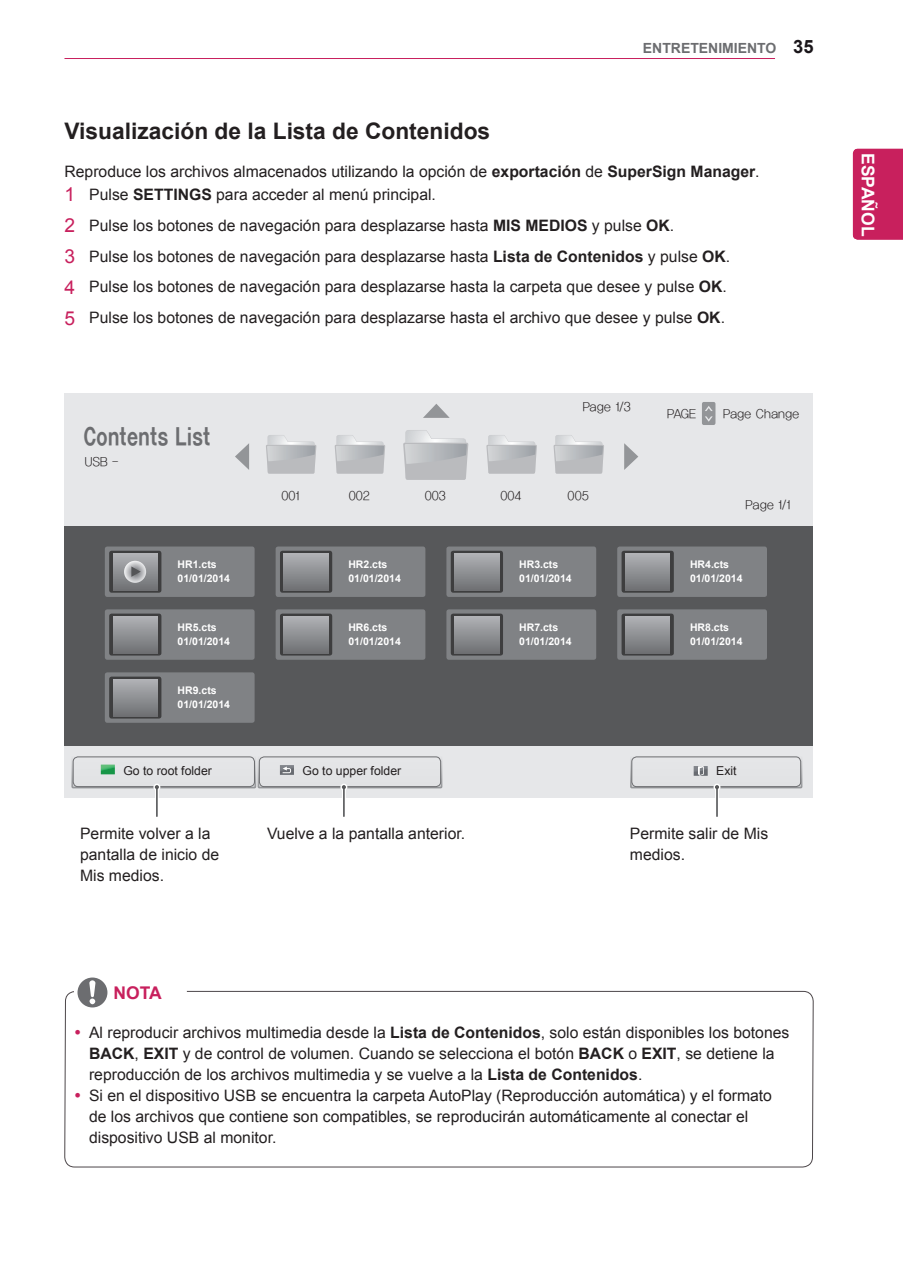
<style>
.page{position:relative;width:903px;height:1275px;background:#fff}
.page>*{position:absolute;margin:0;border:0;box-sizing:border-box;transform-origin:0 0}
.OSD_help_5pt{font:24.5px "YDI Cstre M";letter-spacing:-.015em;color:#6c6d70;scale:.8 1}
.Title-2{font:700 22.75px "Arial";color:#231f20}
.t1{font:700 21px "Arial";color:#fff}
.t2{font:700 18.38px "Arial";color:#1a161a}
.t3{font:700 17.5px "Arial";color:#fff}
.Title-note{font:700 17.5px "Arial";color:#c8205d}
.Body-Bullet{font:15.75px/21px "Arial";color:#231f20}
._1-Body{font:15.75px "Arial";color:#231f20}
.Body{font:15.75px/21px "Arial";color:#231f20}
.t4{font:700 14px "Arial";color:#6c6d70}
.OSD_help_5pt-2{font:12.25px "YDI Cstre UL";color:#231f20}
.OSD_help_5pt-3{font:12.25px "Arial";color:#231f20}
.OSD_help_5pt-4{font:700 10.5px "Arial";color:#fff}
.s1{font-weight:700}
.s2{font-size:19.25px;color:#c8205d}
</style>
<div class="page">
<hr style="left:64px;top:58px;width:711px;height:1px;background:#c8205d">
<div style="left:853px;top:149px;width:50px;height:91px;background:#c8205d"></div>
<svg style="left:64px;top:605px;width:750px;height:563px"></svg>
<div style="left:104px;top:982px;width:80px;height:23px;background:#fff"></div>
<div style="left:74px;top:977px;width:38px;height:30px;background:#fff"></div>
<svg style="left:77px;top:977px;width:30px;height:30px"></svg>
<div style="left:64px;top:394px;width:748px;height:404px;background:#e6e7e9"></div>
<div style="left:64px;top:526px;width:748px;height:220px;background:#57585a"></div>
<div style="left:631px;top:756px;width:170px;height:31px;background:#e1e2e4"></div>
<div style="left:630px;top:755px;width:172px;height:33px;border:2px solid #919396"></div>
<div style="left:72px;top:756px;width:183px;height:31px;background:#e1e2e4"></div>
<div style="left:71px;top:755px;width:185px;height:33px;border:2px solid #919396"></div>
<div style="left:258px;top:756px;width:183px;height:31px;background:#e1e2e4"></div>
<div style="left:258px;top:755px;width:184px;height:33px;border:2px solid #919396"></div>
<svg style="left:403px;top:430px;width:65px;height:50px"></svg>
<svg style="left:335px;top:435px;width:50px;height:39px"></svg>
<svg style="left:266px;top:435px;width:50px;height:39px"></svg>
<svg style="left:486px;top:435px;width:51px;height:39px"></svg>
<svg style="left:553px;top:435px;width:51px;height:39px"></svg>
<svg style="left:423px;top:404px;width:27px;height:14px"></svg>
<svg style="left:624px;top:443px;width:14px;height:27px"></svg>
<svg style="left:235px;top:443px;width:14px;height:27px"></svg>
<svg style="left:694px;top:766px;width:14px;height:10px"></svg>
<svg style="left:101px;top:765px;width:14px;height:9px"></svg>
<svg style="left:280px;top:765px;width:14px;height:10px"></svg>
<div style="left:631px;top:757px;width:170px;height:30px;border:1px solid #6c6d70;border-radius:5px"></div>
<div style="left:73px;top:757px;width:182px;height:30px;border:1px solid #6c6d70;border-radius:5px"></div>
<div style="left:259px;top:757px;width:182px;height:30px;border:1px solid #6c6d70;border-radius:5px"></div>
<div style="left:105px;top:546px;width:150px;height:51px;background:#808285;border-radius:2px"></div>
<div style="left:105px;top:609px;width:150px;height:51px;background:#808285;border-radius:2px"></div>
<div style="left:105px;top:672px;width:150px;height:51px;background:#808285;border-radius:2px"></div>
<div style="left:276px;top:546px;width:149px;height:51px;background:#808285;border-radius:2px"></div>
<div style="left:276px;top:609px;width:149px;height:51px;background:#808285;border-radius:2px"></div>
<div style="left:446px;top:546px;width:150px;height:51px;background:#808285;border-radius:2px"></div>
<div style="left:446px;top:609px;width:150px;height:51px;background:#808285;border-radius:2px"></div>
<div style="left:617px;top:546px;width:150px;height:51px;background:#808285;border-radius:2px"></div>
<div style="left:617px;top:609px;width:150px;height:51px;background:#808285;border-radius:2px"></div>
<hr style="left:155px;top:788px;width:4px;height:26px;background:#fff">
<div style="left:153px;top:784px;width:7px;height:7px;border:3px solid #fff;border-radius:50%"></div>
<hr style="left:156px;top:788px;width:2px;height:28px;background:#57585a">
<svg style="left:155px;top:785px;width:4px;height:4px"></svg>
<hr style="left:342px;top:788px;width:4px;height:26px;background:#fff">
<div style="left:340px;top:784px;width:7px;height:7px;border:3px solid #fff;border-radius:50%"></div>
<hr style="left:343px;top:788px;width:2px;height:28px;background:#57585a">
<svg style="left:342px;top:785px;width:4px;height:4px"></svg>
<hr style="left:715px;top:788px;width:4px;height:26px;background:#fff">
<div style="left:713px;top:784px;width:7px;height:7px;border:3px solid #fff;border-radius:50%"></div>
<hr style="left:716px;top:788px;width:2px;height:28px;background:#57585a">
<svg style="left:715px;top:785px;width:4px;height:4px"></svg>
<svg style="left:109px;top:551px;width:52px;height:42px"></svg>
<svg style="left:113px;top:553px;width:44px;height:37px"></svg>
<svg style="left:109px;top:614px;width:52px;height:41px"></svg>
<svg style="left:113px;top:616px;width:44px;height:37px"></svg>
<svg style="left:280px;top:551px;width:52px;height:42px"></svg>
<svg style="left:284px;top:553px;width:44px;height:37px"></svg>
<svg style="left:280px;top:614px;width:52px;height:41px"></svg>
<svg style="left:284px;top:616px;width:44px;height:37px"></svg>
<svg style="left:451px;top:551px;width:52px;height:42px"></svg>
<svg style="left:455px;top:553px;width:44px;height:37px"></svg>
<svg style="left:451px;top:614px;width:52px;height:41px"></svg>
<svg style="left:455px;top:616px;width:44px;height:37px"></svg>
<div style="left:621px;top:551px;width:53px;height:42px;background:#3e3e3f;border-radius:2px"></div>
<svg style="left:625px;top:553px;width:45px;height:37px;background:#909195"></svg>
<div style="left:621px;top:614px;width:53px;height:41px;background:#3e3e3f;border-radius:2px"></div>
<svg style="left:625px;top:616px;width:45px;height:37px;background:#909194"></svg>
<svg style="left:109px;top:677px;width:52px;height:41px"></svg>
<svg style="left:113px;top:679px;width:44px;height:37px"></svg>
<svg style="left:124px;top:561px;width:22px;height:22px"></svg>
<svg style="left:131px;top:566px;width:10px;height:11px"></svg>
<svg style="left:702px;top:402px;width:13px;height:23px"></svg>
<svg style="left:76px;top:1030px;width:4px;height:5px"></svg>
<svg style="left:76px;top:1093px;width:4px;height:5px"></svg>
<p class="t4" style="left:643px;top:39px;width:135px">ENTRETENIMIENTO</p>
<p class="t2" style="left:793px;top:34px;width:22px">35</p>
<p class="Title-2" style="left:64px;top:115px;width:427px">Visualización de la Lista de Contenidos</p>
<p class="Body" style="left:64px;top:161px;width:697px">Reproduce los archivos almacenados utilizando la opción de <span class="s1">exportación</span> de <span class="s1">SuperSign Manager</span>.</p>
<p class="_1-Body" style="left:64px;top:184px;width:373px"><span class="s2">1</span> Pulse <span class="s1">SETTINGS</span> para acceder al menú principal.</p>
<p class="_1-Body" style="left:64px;top:215px;width:611px"><span class="s2">2</span> Pulse los botones de navegación para desplazarse hasta <span class="s1">MIS MEDIOS</span> y pulse <span class="s1">OK</span>.</p>
<p class="_1-Body" style="left:64px;top:246px;width:667px"><span class="s2">3</span> Pulse los botones de navegación para desplazarse hasta <span class="s1">Lista de Contenidos</span> y pulse <span class="s1">OK</span>.</p>
<p class="_1-Body" style="left:64px;top:277px;width:664px"><span class="s2">4</span> Pulse los botones de navegación para desplazarse hasta la carpeta que desee y pulse <span class="s1">OK</span>.</p>
<p class="_1-Body" style="left:64px;top:307px;width:662px"><span class="s2">5</span> Pulse los botones de navegación para desplazarse hasta el archivo que desee y pulse <span class="s1">OK</span>.</p>
<p class="OSD_help_5pt" style="left:83px;top:423px;width:161px">Contents List</p>
<p class="OSD_help_5pt-2" style="left:85px;top:455px;width:35px">USB -</p>
<p class="OSD_help_5pt-4" style="left:178px;top:558px;width:41px">HR1.cts</p>
<p class="OSD_help_5pt-4" style="left:178px;top:572px;width:54px">01/01/2014</p>
<p class="OSD_help_5pt-4" style="left:178px;top:621px;width:41px">HR5.cts</p>
<p class="OSD_help_5pt-4" style="left:178px;top:635px;width:54px">01/01/2014</p>
<p class="OSD_help_5pt-4" style="left:178px;top:684px;width:41px">HR9.cts</p>
<p class="OSD_help_5pt-4" style="left:178px;top:698px;width:54px">01/01/2014</p>
<p class="OSD_help_5pt-2" style="left:583px;top:401px;width:50px">Page 1/3</p>
<p class="OSD_help_5pt-2" style="left:281px;top:489px;width:20px">001</p>
<p class="OSD_help_5pt-2" style="left:349px;top:489px;width:23px">002</p>
<p class="OSD_help_5pt-2" style="left:425px;top:489px;width:23px">003</p>
<p class="OSD_help_5pt-2" style="left:500px;top:489px;width:23px">004</p>
<p class="OSD_help_5pt-2" style="left:568px;top:489px;width:23px">005</p>
<p class="OSD_help_5pt-4" style="left:348px;top:558px;width:41px">HR2.cts</p>
<p class="OSD_help_5pt-4" style="left:348px;top:572px;width:54px">01/01/2014</p>
<p class="OSD_help_5pt-4" style="left:348px;top:621px;width:41px">HR6.cts</p>
<p class="OSD_help_5pt-4" style="left:348px;top:635px;width:54px">01/01/2014</p>
<p class="OSD_help_5pt-4" style="left:519px;top:558px;width:41px">HR3.cts</p>
<p class="OSD_help_5pt-4" style="left:519px;top:572px;width:54px">01/01/2014</p>
<p class="OSD_help_5pt-4" style="left:519px;top:621px;width:41px">HR7.cts</p>
<p class="OSD_help_5pt-4" style="left:519px;top:635px;width:54px">01/01/2014</p>
<p class="OSD_help_5pt-2" style="left:667px;top:407px;width:31px">PAGE</p>
<p class="OSD_help_5pt-2" style="left:723px;top:407px;width:78px">Page Change</p>
<p class="OSD_help_5pt-2" style="left:745px;top:499px;width:47px">Page 1/1</p>
<p class="OSD_help_5pt-4" style="left:690px;top:558px;width:41px">HR4.cts</p>
<p class="OSD_help_5pt-4" style="left:690px;top:572px;width:54px">01/01/2014</p>
<p class="OSD_help_5pt-4" style="left:690px;top:621px;width:41px">HR8.cts</p>
<p class="OSD_help_5pt-4" style="left:690px;top:635px;width:54px">01/01/2014</p>
<p class="OSD_help_5pt-3" style="left:123px;top:763px;width:90px">Go to root folder</p>
<p class="OSD_help_5pt-3" style="left:302px;top:763px;width:100px">Go to upper folder</p>
<p class="OSD_help_5pt-3" style="left:716px;top:763px;width:22px">Exit</p>
<p class="Body" style="left:80px;top:823px;width:141px">Permite volver a la pantalla de inicio de<br>Mis medios.</p>
<p class="Body" style="left:267px;top:823px;width:200px">Vuelve a la pantalla anterior.</p>
<p class="Body" style="left:630px;top:823px;width:140px">Permite salir de Mis medios.</p>
<p class="Title-note" style="left:114px;top:981px;width:50px">NOTA</p>
<p class="Body-Bullet" style="left:89px;top:1022px;width:702px">Al reproducir archivos multimedia desde la <span class="s1">Lista de Contenidos</span>, solo están disponibles los botones<br><span class="s1">BACK</span>, <span class="s1">EXIT</span> y de control de volumen. Cuando se selecciona el botón <span class="s1">BACK</span> o <span class="s1">EXIT</span>, se detiene la reproducción de los archivos multimedia y se vuelve a la <span class="s1">Lista de Contenidos</span>.</p>
<p class="Body-Bullet" style="left:89px;top:1085px;width:684px">Si en el dispositivo USB se encuentra la carpeta AutoPlay (Reproducción automática) y el formato de los archivos que contiene son compatibles, se reproducirán automáticamente al conectar el dispositivo USB al monitor.</p>
<p class="t3" style="left:879px;top:153px;width:85px;rotate:90deg">ESPAÑOL</p>
<h3 class="t1" style="left:884px;top:172px;width:47px;rotate:90deg">ENG</h3>
</div>
